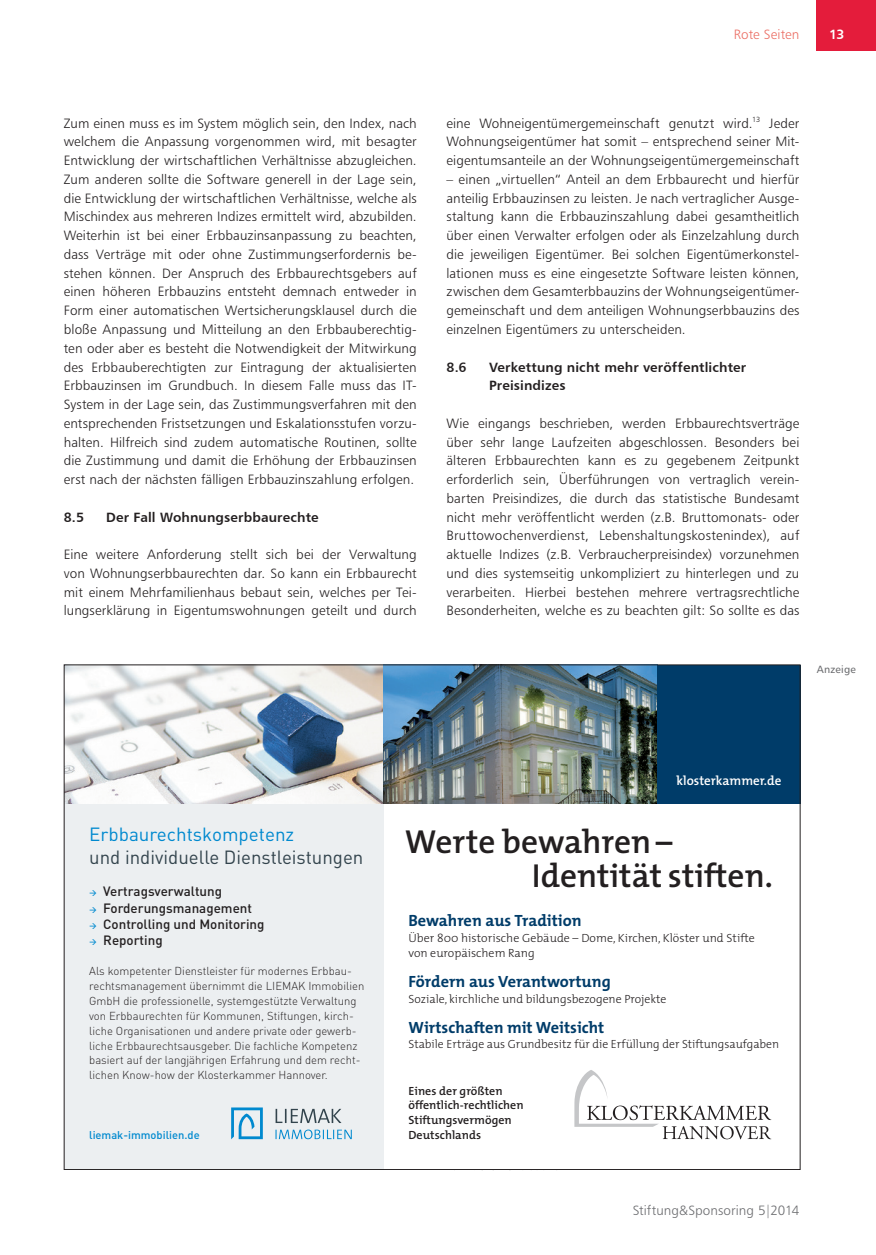
<style>
.page{position:relative;width:876px;height:1255px;background:#fff}
.page>*{position:absolute;margin:0;border:0;box-sizing:border-box;transform-origin:0 0}
.t1{font:600 33.45px/34.2px "The Mix";color:#231f20}
.t2{font:18.9px/22.6px "DINOT";color:#33444d}
.t3{font:700 16.35px "The Mix";color:#003c69}
.RS_Inhalt_Fließtext{font:13.5px/18.8px "Humanist 777 BT Light B";letter-spacing:.005em;color:#231f20;text-align:justify}
.RS_Inhalt_Ebene2{font:13.5px/18.8px "Humanist 777 BT Bold B";letter-spacing:.01em;color:#231f20}
.t4{font:13.5px "Humanist 777 BT Light B";letter-spacing:.005em;color:#6c6d70}
.t5{font:13.5px "Humanist 777 BT Light B";letter-spacing:.005em;color:#eb6e64}
.t6{font:13.5px "Humanist 777 BT Bold B";color:#fff}
.t7{font:500 13.35px/16.4px "DINOT";color:#231f20}
.t8{font:600 13.05px "The Mix";color:#fff}
.t9{font:300 11.85px/14.9px "The Mix";color:#231f20}
.t10{font:600 11.85px/14.9px "The Mix";letter-spacing:.005em;color:#231f20}
.t11{font:300 11.4px/14.9px "DINOT";color:#231f20}
.t12{font:500 11.1px "DINOT";color:#0089cf}
.t13{font:10.5px "Humanist 777 BT Roman B";letter-spacing:.015em;color:#6c6d70}
.s1{color:#0089cf}
</style>
<div class="page">
<div style="left:816px;top:0;width:60px;height:51px;background:#e41c3b"></div>
<div style="left:64px;top:665px;width:320px;height:504px;background:#eceff1"></div>
<img style="left:66px;top:666px;width:591px;height:137px">
<div style="left:657px;top:664px;width:143px;height:139px;background:#003c69"></div>
<svg style="left:275px;top:1129px;width:77px;height:10px"></svg>
<svg style="left:276px;top:1108px;width:65px;height:14px"></svg>
<svg style="left:231px;top:1107px;width:32px;height:32px"></svg>
<svg style="left:574px;top:1070px;width:197px;height:69px"></svg>
<p class="t5" style="left:734px;top:26px;width:67px">Rote Seiten</p>
<p class="t6" style="left:829px;top:26px;width:17px">13</p>
<p class="RS_Inhalt_Fließtext" style="left:64px;top:113px;width:354px">Zum einen muss es im System möglich sein, den Index, nach welchem die Anpassung vorgenommen wird, mit besagter Entwicklung der wirtschaftlichen Verhältnisse abzugleichen.<br>Zum anderen sollte die Software generell in der Lage sein, die Entwicklung der wirtschaftlichen Verhältnisse, welche als Mischindex aus mehreren Indizes ermittelt wird, abzubilden.<br>Weiterhin ist bei einer Erbbauzinsanpassung zu beachten, dass Verträge mit oder ohne Zustimmungserfordernis be&shy;stehen können. Der Anspruch des Erbbaurechtsgebers auf einen höheren Erbbauzins entsteht demnach entweder in Form einer automatischen Wertsicherungsklausel durch die bloße Anpassung und Mitteilung an den Erbbauberechtig&shy;ten oder aber es besteht die Notwendigkeit der Mitwirkung des Erbbauberechtigten zur Eintragung der aktualisierten Erbbauzinsen im Grundbuch. In diesem Falle muss das IT-System in der Lage sein, das Zustimmungsverfahren mit den entsprechenden Fristsetzungen und Eskalationsstufen vorzu&shy;halten. Hilfreich sind zudem automatische Routinen, sollte die Zustimmung und damit die Erhöhung der Erbbauzinsen erst nach der nächsten fälligen Erbbauzinszahlung erfolgen.</p>
<p class="RS_Inhalt_Ebene2" style="left:64px;top:507px;width:22px">8.5</p>
<p class="RS_Inhalt_Ebene2" style="left:106px;top:507px;width:214px">Der Fall Wohnungserbbaurechte</p>
<p class="RS_Inhalt_Fließtext" style="left:64px;top:545px;width:354px">Eine weitere Anforderung stellt sich bei der Verwaltung von Wohnungserbbaurechten dar. So kann ein Erbbaurecht mit einem Mehrfamilienhaus bebaut sein, welches per Tei&shy;lungserklärung in Eigentumswohnungen geteilt und durch</p>
<p class="RS_Inhalt_Fließtext" style="left:446px;top:113px;width:354px">eine Wohneigentümergemeinschaft genutzt wird.<sup>13</sup> Jeder Wohnungseigentümer hat somit – entsprechend seiner Mit&shy;eigentumsanteile an der Wohnungseigentümergemeinschaft</p>
<p class="RS_Inhalt_Fließtext" style="left:446px;top:170px;width:354px">– einen „virtuellen“ Anteil an dem Erbbaurecht und hierfür anteilig Erbbauzinsen zu leisten. Je nach vertraglicher Ausge&shy;staltung kann die Erbbauzinszahlung dabei gesamtheitlich über einen Verwalter erfolgen oder als Einzelzahlung durch die jeweiligen Eigentümer. Bei solchen Eigentümerkonstel&shy;lationen muss es eine eingesetzte Software leisten können, zwischen dem Gesamterbbauzins der Wohnungseigentümer&shy;gemeinschaft und dem anteiligen Wohnungserbbauzins des einzelnen Eigentümers zu unterscheiden.</p>
<p class="RS_Inhalt_Ebene2" style="left:446px;top:357px;width:22px">8.6</p>
<p class="RS_Inhalt_Ebene2" style="left:489px;top:357px;width:259px">Verkettung nicht mehr veröffentlichter<br>Preisindizes</p>
<p class="RS_Inhalt_Fließtext" style="left:446px;top:413px;width:354px">Wie eingangs beschrieben, werden Erbbaurechtsverträge über sehr lange Laufzeiten abgeschlossen. Besonders bei älteren Erbbaurechten kann es zu gegebenem Zeitpunkt erforderlich sein, Überführungen von vertraglich verein&shy;barten Preisindizes, die durch das statistische Bundesamt nicht mehr veröffentlicht werden (z.B. Bruttomonats- oder Bruttowochenverdienst, Lebenshaltungskostenindex), auf aktuelle Indizes (z.B. Verbraucherpreisindex) vorzunehmen und dies systemseitig unkompliziert zu hinterlegen und zu verarbeiten. Hierbei bestehen mehrere vertragsrechtliche Besonderheiten, welche es zu beachten gilt: So sollte es das</p>
<p class="t13" style="left:817px;top:662px;width:40px">Anzeige</p>
<p class="t2" style="left:89px;top:822px;width:276px"><span class="s1">Erbbaurechtskompetenz<br></span>und individuelle Dienstleistungen</p>
<p class="t7" style="left:103px;top:882px;width:163px">Vertragsverwaltung<br>Forderungsmanagement<br>Controlling und Monitoring<br>Reporting</p>
<p class="t11" style="left:89px;top:963px;width:277px">Als kompetenter Dienstleister für modernes Erbbau&shy;rechtsmanagement übernimmt die LIEMAK Immobilien GmbH die professionelle, systemgestützte Verwaltung von Erbbaurechten für Kommunen, Stiftungen, kirch&shy;liche Organisationen und andere private oder gewerb&shy;liche Erbbaurechtsausgeber. Die fachliche Kompetenz basiert auf der langjährigen Erfahrung und dem recht&shy;lichen Know-how der Klosterkammer Hannover.</p>
<p class="t12" style="left:89px;top:1127px;width:112px">liemak-immobilien.de</p>
<p class="t8" style="left:676px;top:770px;width:106px">klosterkammer.de</p>
<p class="t1" style="left:532px;top:823px;width:243px;text-indent:-127px">Werte bewahren –<br>Identität stiften.</p>
<p class="t3" style="left:408px;top:907px;width:175px">Bewahren aus Tradition</p>
<p class="t9" style="left:408px;top:930px;width:348px">Über 800 historische Gebäude – Dome, Kirchen, Klöster und Stifte von europäischem Rang</p>
<p class="t3" style="left:408px;top:967px;width:204px">Fördern aus Verantwortung</p>
<p class="t9" style="left:408px;top:990px;width:260px">Soziale, kirchliche und bildungsbezogene Projekte</p>
<p class="t3" style="left:408px;top:1013px;width:197px">Wirtschaften mit Weitsicht</p>
<p class="t9" style="left:408px;top:1036px;width:372px">Stabile Erträge aus Grundbesitz für die Erfüllung der Stiftungsaufgaben</p>
<p class="t10" style="left:408px;top:1082px;width:117px">Eines der größten öffentlich-rechtlichen<br>Stiftungsvermögen<br>Deutschlands</p>
<p class="t4" style="left:633px;top:1202px;width:168px">Stiftung&amp;Sponsoring 5|2014</p>
</div>
